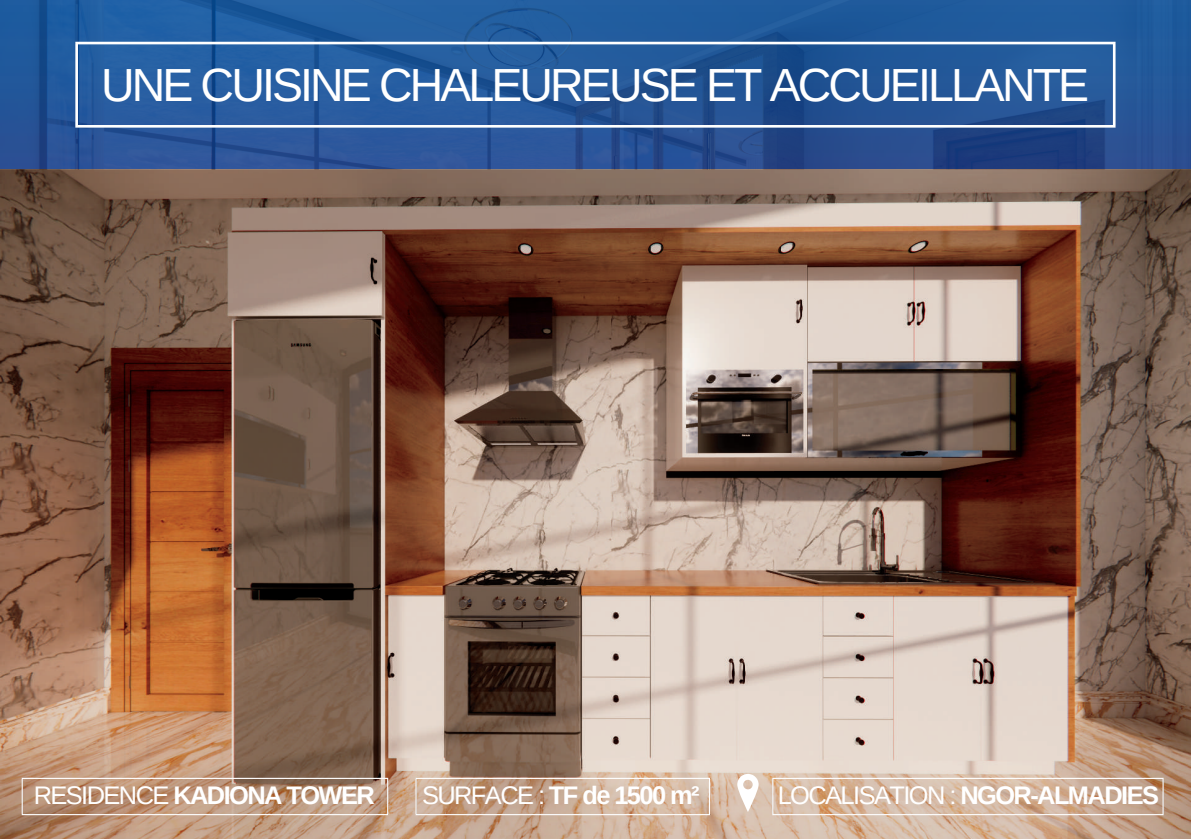
<style>
.page{position:relative;width:1191px;height:839px;background:#fff}
.page>*{position:absolute;margin:0;border:0;box-sizing:border-box;transform-origin:0 0}
.t1{font:46.45px "Arimo";letter-spacing:-.06em;color:#fff}
.t2{font:700 25.45px "Arimo";letter-spacing:-.06em;color:#fff}
.t3{font:25.45px "Arimo";letter-spacing:-.06em;color:#fff}
.s1{font-weight:400}
.s2{font-weight:700}
</style>
<div class="page">
<img style="left:0;top:0;width:1190px;height:839px">
<hr style="left:75px;top:44px;width:3px;height:81px;background:#fff">
<hr style="left:1112px;top:44px;width:3px;height:81px;background:#fff">
<hr style="left:75px;top:42px;width:1040px;height:2px;background:#fff">
<hr style="left:75px;top:125px;width:1040px;height:3px;background:#fff">
<hr style="left:22px;top:779px;width:1px;height:35px;background:#fff">
<hr style="left:387px;top:779px;width:1px;height:35px;background:#fff">
<hr style="left:22px;top:778px;width:366px;height:1px;background:#fff">
<hr style="left:22px;top:814px;width:366px;height:1px;background:#fff">
<hr style="left:772px;top:779px;width:1px;height:35px;background:#fff">
<hr style="left:1162px;top:779px;width:1px;height:35px;background:#fff">
<hr style="left:772px;top:778px;width:391px;height:1px;background:#fff">
<hr style="left:772px;top:814px;width:391px;height:1px;background:#fff">
<svg style="left:737px;top:774px;width:21px;height:38px"></svg>
<hr style="left:415px;top:779px;width:1px;height:35px;background:#fff">
<hr style="left:709px;top:779px;width:1px;height:35px;background:#fff">
<hr style="left:415px;top:778px;width:295px;height:1px;background:#fff">
<hr style="left:415px;top:814px;width:295px;height:1px;background:#fff">
<h1 class="t1" style="left:101px;top:59px;width:989px">UNE CUISINE CHALEUREUSE ET ACCUEILLANTE</h1>
<p class="t2" style="left:422px;top:781px;width:279px"><span class="s1">SURFACE :</span> TF de 1500 m²</p>
<p class="t2" style="left:34px;top:781px;width:342px"><span class="s1">RESIDENCE</span> KADIONA TOWER</p>
<p class="t3" style="left:777px;top:781px;width:383px">LOCALISATION : <span class="s2">NGOR-ALMADIES</span></p>
</div>
